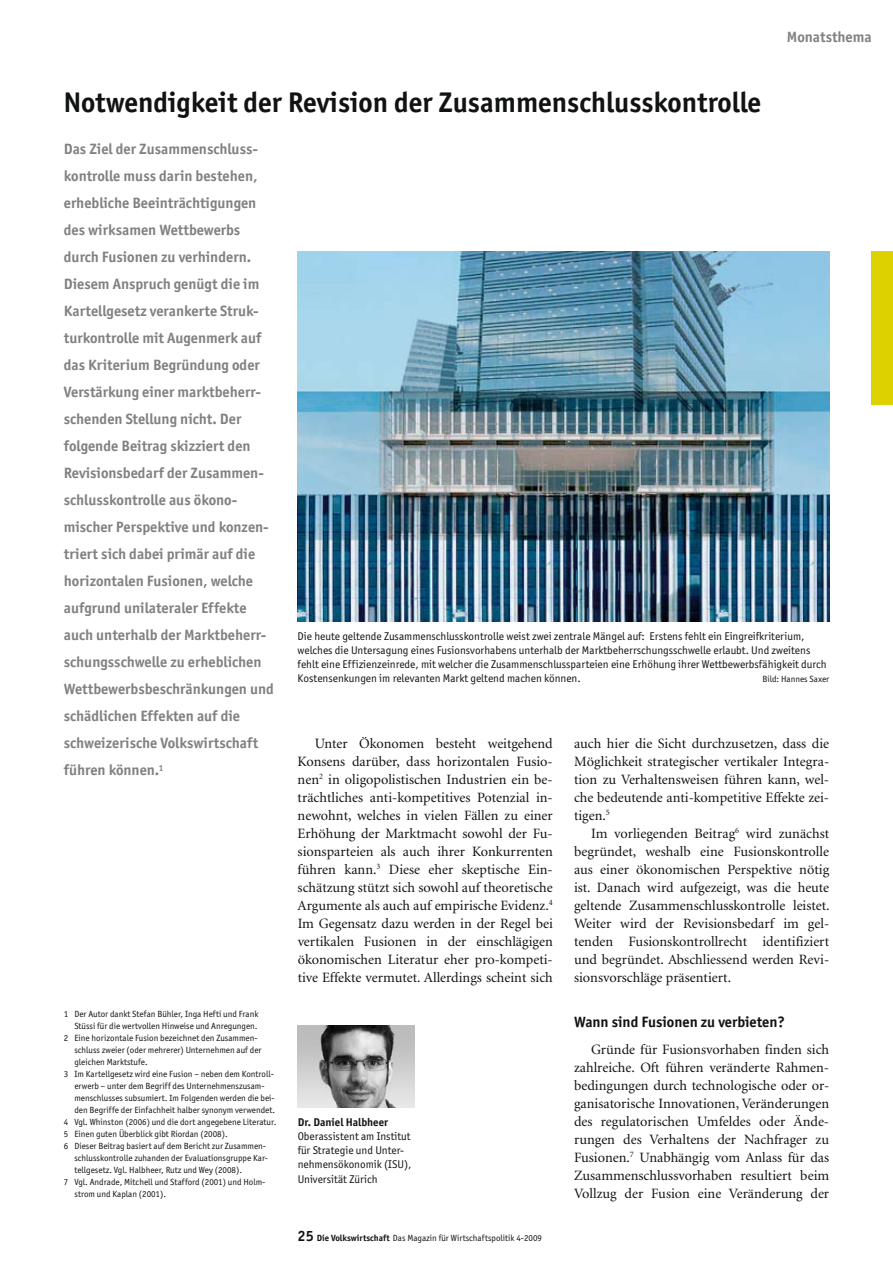
<style>
.page{position:relative;width:893px;height:1263px;background:#fff}
.page>*{position:absolute;margin:0;border:0;box-sizing:border-box;transform-origin:0 0}
.t1{font:700 28.5px "Officina San ITC";color:#111212}
.t2{font:700 15px/27px "Officina San ITC";color:#818181}
.t3{font:700 15px "Officina San ITC";color:#111212}
.t4{font:14.25px/18px "Minion";color:#111212;text-align:justify}
.t5{font:11.25px/14.2px "Officina San ITC";color:#111212}
.t6{font:700 11.25px "Officina San ITC";color:#111212}
.t7{font:9px "Officina San ITC";color:#111212}
.s1{font-weight:700;font-size:15px}
.s2{font-weight:700}
</style>
<div class="page">
<div style="left:872px;top:252px;width:21px;height:153px;background:#ddd200"></div>
<img style="left:298px;top:1026px;width:117px;height:82px">
<img style="left:298px;top:251px;width:531px;height:370px">
<h1 class="t1" style="left:64px;top:84px;width:699px">Notwendigkeit der Revision der Zusammenschlusskontrolle</h1>
<p class="t2" style="left:787px;top:23px;width:86px">Monatsthema</p>
<p class="t2" style="left:64px;top:136px;width:212px">Das Ziel der Zusammenschluss&shy;kontrolle muss darin bestehen, erhebliche Beeinträchtigungen des wirksamen Wettbewerbs durch Fusionen zu verhindern.<br>Diesem Anspruch genügt die im<br>Kartellgesetz verankerte Struk&shy;turkontrolle mit Augenmerk auf das Kriterium Begründung oder<br>Verstärkung einer marktbeherr&shy;schenden Stellung nicht. Der folgende Beitrag skizziert den<br>Revisionsbedarf der Zusammen&shy;schlusskontrolle aus ökono&shy;mischer Perspektive und konzen&shy;triert sich dabei primär auf die horizontalen Fusionen, welche aufgrund unilateraler Effekte auch unterhalb der Marktbeherr&shy;schungsschwelle zu erheblichen<br>Wettbewerbsbeschränkungen und schädlichen Effekten auf die schweizerische Volkswirtschaft führen können.<sup>1</sup></p>
<p class="t7" style="left:64px;top:1009px;width:196px">1 Der Autor dankt Stefan Bühler, Inga Hefti und Frank</p>
<p class="t7" style="left:74px;top:1021px;width:185px">Stüssi für die wertvollen Hinweise und Anregungen.</p>
<p class="t7" style="left:64px;top:1033px;width:195px">2 Eine horizontale Fusion bezeichnet den Zusammen-</p>
<p class="t7" style="left:74px;top:1045px;width:189px">schluss zweier (oder mehrerer) Unternehmen auf der</p>
<p class="t7" style="left:74px;top:1057px;width:75px">gleichen Marktstufe.</p>
<p class="t7" style="left:64px;top:1069px;width:211px">3 Im Kartellgesetz wird eine Fusion – neben dem Kontroll-</p>
<p class="t7" style="left:74px;top:1081px;width:192px">erwerb – unter dem Begriff des Unternehmenszusam-</p>
<p class="t7" style="left:74px;top:1093px;width:202px">menschlusses subsumiert. Im Folgenden werden die bei-</p>
<p class="t7" style="left:74px;top:1105px;width:202px">den Begriffe der Einfachheit halber synonym verwendet.</p>
<p class="t7" style="left:64px;top:1117px;width:214px">4 Vgl. Whinston (2006) und die dort angegebene Literatur.</p>
<p class="t7" style="left:64px;top:1129px;width:166px">5 Einen guten Überblick gibt Riordan (2008).</p>
<p class="t7" style="left:64px;top:1141px;width:204px">6 Dieser Beitrag basiert auf dem Bericht zur Zusammen-</p>
<p class="t7" style="left:74px;top:1153px;width:195px">schlusskontrolle zuhanden der Evaluationsgruppe Kar-</p>
<p class="t7" style="left:74px;top:1165px;width:169px">tellgesetz. Vgl. Halbheer, Rutz und Wey (2008).</p>
<p class="t7" style="left:64px;top:1177px;width:203px">7 Vgl. Andrade, Mitchell und Stafford (2001) und Holm-</p>
<p class="t7" style="left:74px;top:1189px;width:93px">strom und Kaplan (2001).</p>
<p class="t5" style="left:298px;top:629px;width:531px">Die heute geltende Zusammenschlusskontrolle weist zwei zentrale Mängel auf: Erstens fehlt ein Eingreifkriterium, welches die Untersagung eines Fusionsvorhabens unterhalb der Marktbeherrschungsschwelle erlaubt. Und zweitens fehlt eine Effizienzeinrede, mit welcher die Zusammenschlussparteien eine Erhöhung ihrer Wettbewerbsfähigkeit durch Kostensenkungen im relevanten Markt geltend machen können.</p>
<p class="t7" style="left:762px;top:674px;width:68px">Bild: Hannes Saxer</p>
<p class="t4" style="left:298px;top:734px;width:257px;text-indent:17px">Unter Ökonomen besteht weitgehend Konsens darüber, dass horizontalen Fusio&shy;nen<sup>2</sup> in oligopolistischen Industrien ein be&shy;trächtliches anti-kompetitives Potenzial in&shy;newohnt, welches in vielen Fällen zu einer Erhöhung der Marktmacht sowohl der Fu&shy;sionsparteien als auch ihrer Konkurrenten führen kann.<sup>3</sup> Diese eher skeptische Ein&shy;schätzung stützt sich sowohl auf theoretische Argumente als auch auf empirische Evidenz.<sup>4<br></sup>Im Gegensatz dazu werden in der Regel bei vertikalen Fusionen in der einschlägigen ökonomischen Literatur eher pro-kompeti&shy;tive Effekte vermutet. Allerdings scheint sich</p>
<p class="t4" style="left:574px;top:734px;width:257px">auch hier die Sicht durchzusetzen, dass die Möglichkeit strategischer vertikaler Integra&shy;tion zu Verhaltensweisen führen kann, wel&shy;che bedeutende anti-kompetitive Effekte zei&shy;tigen.<sup>5</sup></p>
<p class="t4" style="left:574px;top:824px;width:257px;text-indent:17px">Im vorliegenden Beitrag<sup>6</sup> wird zunächst begründet, weshalb eine Fusionskontrolle aus einer ökonomischen Perspektive nötig ist. Danach wird aufgezeigt, was die heute geltende Zusammenschlusskontrolle leistet.<br>Weiter wird der Revisionsbedarf im gel&shy;tenden Fusionskontrollrecht identifiziert und begründet. Abschliessend werden Revi&shy;sionsvorschläge präsentiert.</p>
<p class="t3" style="left:574px;top:1012px;width:212px">Wann sind Fusionen zu verbieten?</p>
<p class="t4" style="left:574px;top:1040px;width:257px;text-indent:17px">Gründe für Fusionsvorhaben finden sich zahlreiche. Oft führen veränderte Rahmen&shy;bedingungen durch technologische oder or&shy;ganisatorische Innovationen, Veränderungen des regulatorischen Umfeldes oder Ände&shy;rungen des Verhaltens der Nachfrager zu Fusionen.<sup>7</sup> Unabhängig vom Anlass für das Zusammenschlussvorhaben resultiert beim Vollzug der Fusion eine Veränderung der</p>
<p class="t6" style="left:298px;top:1115px;width:92px">Dr. Daniel Halbheer</p>
<p class="t5" style="left:298px;top:1129px;width:115px">Oberassistent am Institut für Strategie und Unter&shy;nehmensökonomik (ISU),<br>Universität Zürich</p>
<p class="t7" style="left:298px;top:1232px;width:246px"><span class="s1">25</span> <span class="s2">Die Volkswirtschaft</span> Das Magazin für Wirtschaftspolitik 4-2009</p>
</div>
